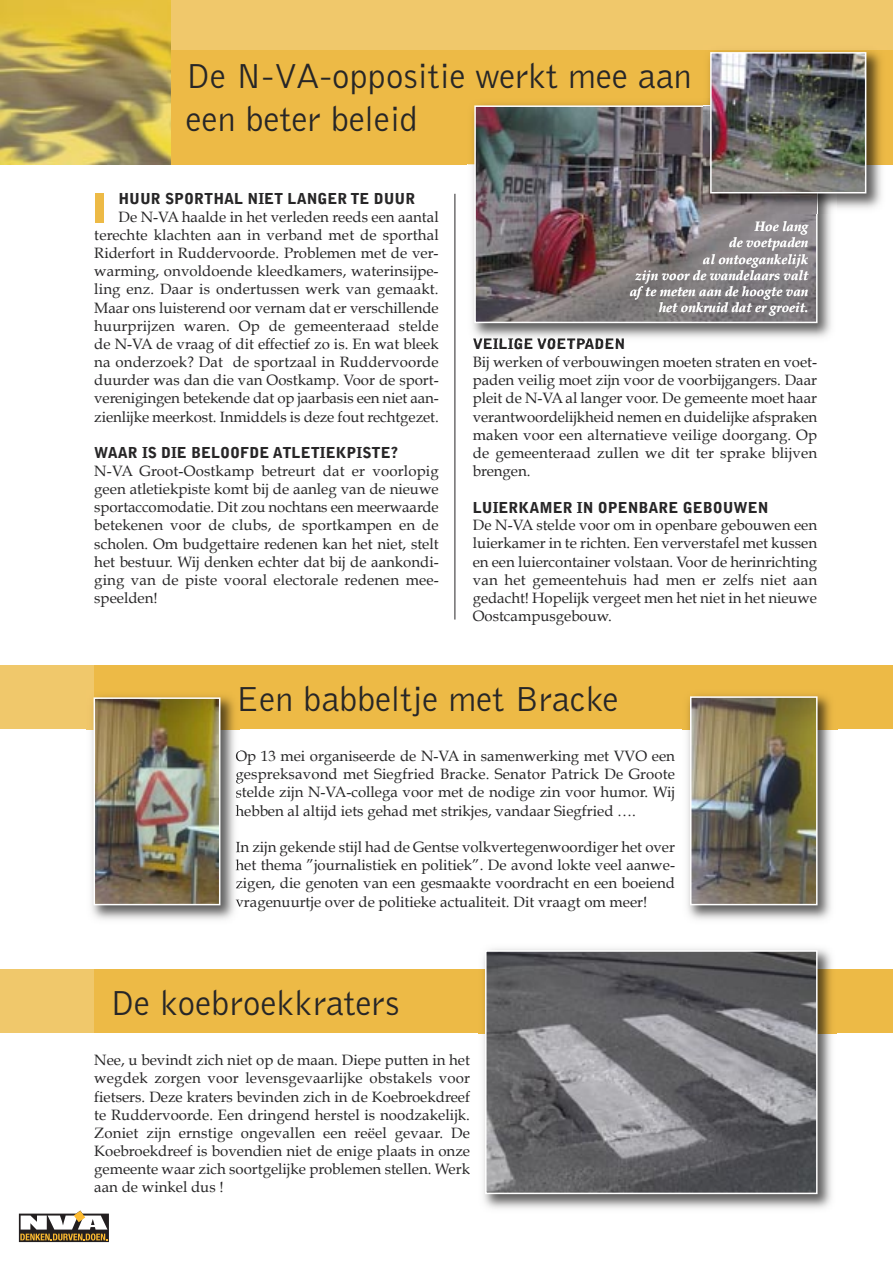
<style>
.page{position:relative;width:893px;height:1263px;background:#fff}
.page>*{position:absolute;margin:0;border:0;box-sizing:border-box;transform-origin:0 0}
.t1{font:300 36px/43.2px "Bell Gothic Std";color:#272627}
.t2{font:15px/18.1px "Book Antiqua";color:#272627;text-align:justify}
.t3{font:900 15px "Bell Gothic Std";color:#272627}
.t4{font:italic 700 13.5px/16.4px "Book Antiqua";color:#fff;text-align:right}
</style>
<div class="page">
<div style="left:0;top:665px;width:146px;height:64px;background:#f0c86b"></div>
<div style="left:113px;top:3px;width:780px;height:161px;background:#edba46"></div>
<div style="left:113px;top:0;width:780px;height:50px;background:#f0c86b"></div>
<img style="left:0;top:0;width:170px;height:164px">
<svg style="left:19px;top:1210px;width:90px;height:32px"></svg>
<div style="left:94px;top:665px;width:799px;height:64px;background:#edba46"></div>
<hr style="left:454px;top:194px;width:1px;height:425px;background:#272627">
<div style="left:95px;top:193px;width:8px;height:29px;background:#edba46"></div>
<img style="left:468px;top:103px;width:369px;height:235px">
<img style="left:473px;top:338px;width:151px;height:5px">
<img style="left:477px;top:108px;width:338px;height:212px">
<div style="left:474px;top:105px;width:344px;height:218px;border:2px solid #fff"></div>
<img style="left:837px;top:50px;width:49px;height:159px">
<img style="left:703px;top:98px;width:115px;height:115px">
<img style="left:713px;top:55px;width:150px;height:135px">
<div style="left:710px;top:52px;width:156px;height:141px;border:2px solid #fff"></div>
<img style="left:683px;top:694px;width:154px;height:226px">
<img style="left:693px;top:699px;width:122px;height:203px">
<div style="left:690px;top:696px;width:128px;height:209px;border:2px solid #fff"></div>
<img style="left:87px;top:696px;width:153px;height:224px">
<img style="left:236px;top:751px;width:4px;height:14px">
<svg style="left:236px;top:772px;width:4px;height:26px"></svg>
<svg style="left:236px;top:805px;width:4px;height:11px"></svg>
<img style="left:236px;top:842px;width:4px;height:14px">
<svg style="left:236px;top:859px;width:4px;height:11px"></svg>
<img style="left:236px;top:878px;width:4px;height:14px">
<svg style="left:236px;top:899px;width:4px;height:12px"></svg>
<img style="left:97px;top:700px;width:120px;height:202px">
<div style="left:94px;top:697px;width:126px;height:208px;border:2px solid #fff"></div>
<div style="left:0;top:969px;width:146px;height:64px;background:#f0c86b"></div>
<div style="left:94px;top:969px;width:799px;height:64px;background:#edba46"></div>
<img style="left:478px;top:948px;width:359px;height:261px">
<img style="left:488px;top:953px;width:327px;height:238px">
<div style="left:485px;top:950px;width:333px;height:244px;border:2px solid #fff"></div>
<h1 class="t1" style="left:186px;top:56px;width:507px">De N-VA-oppositie werkt mee aan een beter beleid</h1>
<p class="t3" style="left:118px;top:190px;width:298px">HUUR SPORTHAL NIET LANGER TE DUUR</p>
<p class="t2" style="left:94px;top:208px;width:346px;text-indent:24px">De N-VA haalde in het verleden reeds een aantal terechte klachten aan in verband met de sporthal Riderfort in Ruddervoorde. Problemen met de ver&shy;warming, onvoldoende kleedkamers, waterinsijpe&shy;ling enz. Daar is ondertussen werk van gemaakt.<br>Maar ons luisterend oor vernam dat er verschillende huurprijzen waren. Op de gemeenteraad stelde de N-VA de vraag of dit effectief zo is. En wat bleek na onderzoek? Dat de sportzaal in Ruddervoorde duurder was dan die van Oostkamp. Voor de sport&shy;verenigingen betekende dat op jaarbasis een niet aan&shy;zienlijke meerkost. Inmiddels is deze fout rechtgezet.</p>
<p class="t3" style="left:94px;top:444px;width:305px">WAAR IS DIE BELOOFDE ATLETIEKPISTE?</p>
<p class="t2" style="left:94px;top:462px;width:346px">N-VA Groot-Oostkamp betreurt dat er voorlopig geen atletiekpiste komt bij de aanleg van de nieuwe sportaccomodatie. Dit zou nochtans een meerwaarde betekenen voor de clubs, de sportkampen en de scholen. Om budgettaire redenen kan het niet, stelt het bestuur. Wij denken echter dat bij de aankondi&shy;ging van de piste vooral electorale redenen mee&shy;speelden!</p>
<p class="t4" style="left:630px;top:218px;width:180px">Hoe lang<br>de voetpaden<br>al ontoegankelijk<br>zijn voor de wandelaars valt af te meten aan de hoogte van het onkruid dat er groeit.</p>
<p class="t3" style="left:473px;top:335px;width:154px">VEILIGE VOETPADEN</p>
<p class="t2" style="left:473px;top:353px;width:346px">Bij werken of verbouwingen moeten straten en voet&shy;paden veilig moet zijn voor de voorbijgangers. Daar pleit de N-VA al langer voor. De gemeente moet haar verantwoordelijkheid nemen en duidelijke afspraken maken voor een alternatieve veilige doorgang. Op de gemeenteraad zullen we dit ter sprake blijven brengen.</p>
<p class="t3" style="left:473px;top:499px;width:297px">LUIERKAMER IN OPENBARE GEBOUWEN</p>
<p class="t2" style="left:473px;top:516px;width:346px">De N-VA stelde voor om in openbare gebouwen een luierkamer in te richten. Een ververstafel met kussen en een luiercontainer volstaan. Voor de herinrichting van het gemeentehuis had men er zelfs niet aan gedacht! Hopelijk vergeet men het niet in het nieuwe Oostcampusgebouw.</p>
<h1 class="t1" style="left:235px;top:679px;width:385px">Een babbeltje met Bracke</h1>
<p class="t2" style="left:235px;top:747px;width:441px">Op 13 mei organiseerde de N-VA in samenwerking met VVO een gespreksavond met Siegfried Bracke. Senator Patrick De Groote stelde zijn N-VA-collega voor met de nodige zin voor humor. Wij hebben al altijd iets gehad met strikjes, vandaar Siegfried ….</p>
<p class="t2" style="left:235px;top:838px;width:441px">In zijn gekende stijl had de Gentse volkvertegenwoordiger het over het thema ”journalistiek en politiek”. De avond lokte veel aanwe&shy;zigen, die genoten van een gesmaakte voordracht en een boeiend vragenuurtje over de politieke actualiteit. Dit vraagt om meer!</p>
<h1 class="t1" style="left:110px;top:983px;width:291px">De koebroekkraters</h1>
<p class="t2" style="left:94px;top:1051px;width:377px">Nee, u bevindt zich niet op de maan. Diepe putten in het wegdek zorgen voor levensgevaarlijke obstakels voor fietsers. Deze kraters bevinden zich in de Koebroekdreef te Ruddervoorde. Een dringend herstel is noodzakelijk.<br>Zoniet zijn ernstige ongevallen een reëel gevaar. De Koebroekdreef is bovendien niet de enige plaats in onze gemeente waar zich soortgelijke problemen stellen. Werk aan de winkel dus !</p>
</div>
